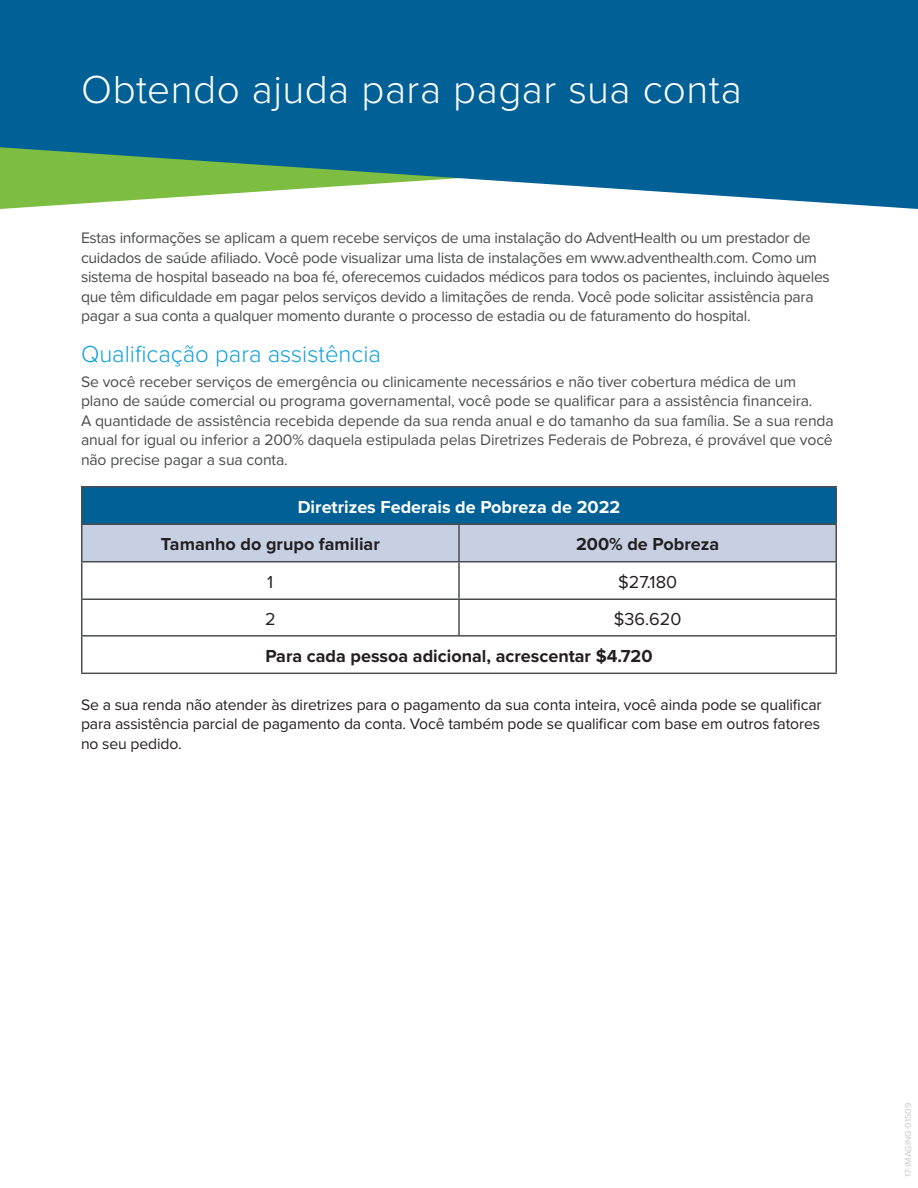
<style>
.page{position:relative;width:918px;height:1188px;background:#fff}
.page>*{position:absolute;margin:0;border:0;box-sizing:border-box;transform-origin:0 0}
.Brochure_Title{font:300 40.5px "Proxima Nova";letter-spacing:.01em;color:#fff}
.Subhead1_Title_Case{font:300 24px "Proxima Nova";color:#0c9fdc}
.t1{font:700 18px "Proxima Nova";color:#231f20}
.t2{font:700 18px "Proxima Nova";color:#fff}
.t3{font:18px "Proxima Nova";color:#231f20}
.body{font:15.75px/19.5px "Proxima Nova";letter-spacing:-.02em;color:#4b4c4d}
.body-2{font:15.75px/19.5px "Proxima Nova";letter-spacing:-.01em;color:#231f20;text-align:justify}
.t4{font:9px "Proxima Nova";color:#c7c8ca}
</style>
<div class="page">
<svg style="left:0;top:0;width:918px;height:209px;background:#1c7398"></svg>
<div style="left:82px;top:487px;width:754px;height:37px;background:#016197"></div>
<div style="left:82px;top:525px;width:754px;height:36px;background:#c7d0e3"></div>
<hr style="left:81px;top:486px;width:378px;height:2px;background:#4b4c4d">
<hr style="left:81px;top:488px;width:1px;height:36px;background:#4b4c4d">
<hr style="left:459px;top:486px;width:378px;height:2px;background:#4b4c4d">
<hr style="left:836px;top:488px;width:1px;height:36px;background:#4b4c4d">
<hr style="left:81px;top:637px;width:1px;height:36px;background:#4b4c4d">
<hr style="left:836px;top:637px;width:1px;height:36px;background:#4b4c4d">
<hr style="left:81px;top:673px;width:378px;height:1px;background:#4b4c4d">
<hr style="left:459px;top:673px;width:378px;height:1px;background:#4b4c4d">
<hr style="left:458px;top:525px;width:2px;height:36px;background:#4b4c4d">
<hr style="left:458px;top:562px;width:2px;height:36px;background:#4b4c4d">
<hr style="left:458px;top:600px;width:2px;height:35px;background:#4b4c4d">
<hr style="left:81px;top:524px;width:378px;height:1px;background:#4b4c4d">
<hr style="left:81px;top:525px;width:1px;height:36px;background:#4b4c4d">
<hr style="left:459px;top:524px;width:378px;height:1px;background:#4b4c4d">
<hr style="left:836px;top:525px;width:1px;height:36px;background:#4b4c4d">
<hr style="left:81px;top:561px;width:378px;height:1px;background:#4b4c4d">
<hr style="left:81px;top:562px;width:1px;height:36px;background:#4b4c4d">
<hr style="left:459px;top:561px;width:378px;height:1px;background:#4b4c4d">
<hr style="left:836px;top:562px;width:1px;height:36px;background:#4b4c4d">
<hr style="left:81px;top:598px;width:378px;height:2px;background:#4b4c4d">
<hr style="left:81px;top:600px;width:1px;height:35px;background:#4b4c4d">
<hr style="left:459px;top:598px;width:378px;height:2px;background:#4b4c4d">
<hr style="left:836px;top:600px;width:1px;height:35px;background:#4b4c4d">
<hr style="left:81px;top:635px;width:378px;height:2px;background:#4b4c4d">
<hr style="left:459px;top:635px;width:378px;height:2px;background:#4b4c4d">
<p class="Brochure_Title" style="left:81px;top:60px;width:662px">Obtendo ajuda para pagar sua conta</p>
<p class="body" style="left:81px;top:228px;width:750px">Estas informações se aplicam a quem recebe serviços de uma instalação do AdventHealth ou um prestador de cuidados de saúde afiliado. Você pode visualizar uma lista de instalações em www.adventhealth.com. Como um sistema de hospital baseado na boa fé, oferecemos cuidados médicos para todos os pacientes, incluindo àqueles que têm dificuldade em pagar pelos serviços devido a limitações de renda. Você pode solicitar assistência para pagar a sua conta a qualquer momento durante o processo de estadia ou de faturamento do hospital.</p>
<p class="Subhead1_Title_Case" style="left:81px;top:336px;width:302px">Qualificação para assistência</p>
<p class="body" style="left:81px;top:371px;width:754px">Se você receber serviços de emergência ou clinicamente necessários e não tiver cobertura médica de um plano de saúde comercial ou programa governamental, você pode se qualificar para a assistência financeira.<br>A quantidade de assistência recebida depende da sua renda anual e do tamanho da sua família. Se a sua renda anual for igual ou inferior a 200% daquela estipulada pelas Diretrizes Federais de Pobreza, é provável que você não precise pagar a sua conta.</p>
<p class="t2" style="left:298px;top:493px;width:324px">Diretrizes Federais de Pobreza de 2022</p>
<p class="t1" style="left:161px;top:531px;width:221px">Tamanho do grupo familiar</p>
<p class="t1" style="left:576px;top:531px;width:145px">200% de Pobreza</p>
<p class="t3" style="left:267px;top:568px;width:8px">1</p>
<p class="t3" style="left:618px;top:568px;width:61px">$27.180</p>
<p class="t3" style="left:265px;top:605px;width:12px">2</p>
<p class="t3" style="left:614px;top:605px;width:69px">$36.620</p>
<p class="t1" style="left:265px;top:642px;width:389px">Para cada pessoa adicional, acrescentar $4.720</p>
<p class="body-2" style="left:81px;top:694px;width:742px">Se a sua renda não atender às diretrizes para o pagamento da sua conta inteira, você ainda pode se qualificar para assistência parcial de pagamento da conta. Você também pode se qualificar com base em outros fatores no seu pedido.</p>
<p class="t4" style="left:902px;top:1177px;width:76px;rotate:-90deg">17-IMAGING-01509</p>
</div>
